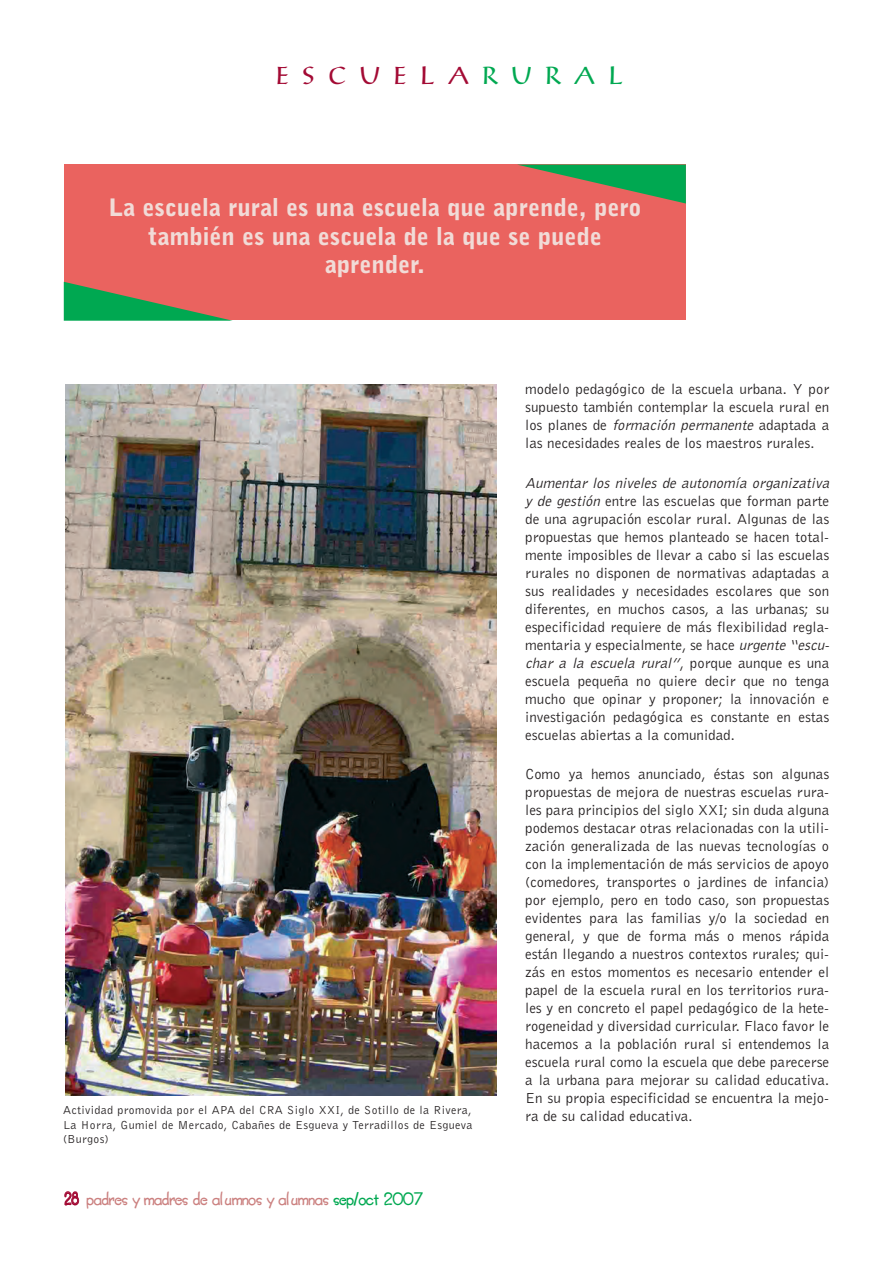
<style>
.page{position:relative;width:893px;height:1263px;background:#fff}
.page>*{position:absolute;margin:0;border:0;box-sizing:border-box;transform-origin:0 0}
.t1{font:900 24px/28.8px "Bell Gothic BT";color:#f1dbd7;text-align:center}
.t2{font:24px "Alex Antiqua";letter-spacing:.585em;color:#a30a34}
.t3{font:18px "Beachbank";color:#cb807f}
.t4{font:15px/18px "Bell Gothic BT";color:#231f20;text-align:justify}
.t5{font:12px/14.4px "Bell Gothic BT";letter-spacing:.03em;color:#231f20;text-align:justify}
.s1{color:#00a851}
.s2{color:#a30a34}
.s3{font-style:italic}
</style>
<div class="page">
<img style="left:65px;top:385px;width:432px;height:710px">
<div style="left:64px;top:165px;width:622px;height:155px;background:#ea635f"></div>
<svg style="left:519px;top:165px;width:167px;height:38px"></svg>
<svg style="left:64px;top:282px;width:169px;height:39px"></svg>
<p class="t2" style="left:276px;top:61px;width:348px">ESCUELA<span class="s1">RURAL</span></p>
<p class="t1" style="left:109px;top:193px;width:534px">La escuela rural es una escuela que aprende, pero también es una escuela de la que se puede aprender.</p>
<p class="t5" style="left:63px;top:1103px;width:411px">Actividad promovida por el APA del CRA Siglo XXI, de Sotillo de la Rivera, La Horra, Gumiel de Mercado, Cabañes de Esgueva y Terradillos de Esgueva (Burgos)</p>
<p class="t3" style="left:64px;top:1191px;width:360px"><span class="s2">28</span> padres y madres de alumnos y alumnas <span class="s1">sep/oct 2007</span></p>
<p class="t4" style="left:525px;top:380px;width:306px">modelo pedagógico de la escuela urbana. Y por supuesto también contemplar la escuela rural en los planes de <span class="s3">formación permanente</span> adaptada a las necesidades reales de los maestros rurales.</p>
<p class="t4" style="left:525px;top:473px;width:309px;text-align:left"><span class="s3">Aumentar los niveles de autonomía organizativa ydegestión</span>entre las escuelas que forman parte de una agrupación escolar rural. Algunas de las propuestas que hemos planteado se hacen total&shy;mente imposibles de llevar a cabo si las escuelas rurales no disponen de normativas adaptadas a sus realidades y necesidades escolares que son diferentes, en muchos casos, a las urbanas; su especificidad requiere de más flexibilidad regla&shy;mentaria y especialmente, se hace <span class="s3">urgente“escu&shy;char a la escuela rural”</span>, porque aunque es una escuela pequeña no quiere decir que no tenga mucho que opinar y proponer; la innovación e investigación pedagógica es constante en estas escuelas abiertas a la comunidad.</p>
<p class="t4" style="left:525px;top:765px;width:306px">Como ya hemos anunciado, éstas son algunas propuestas de mejora de nuestras escuelas rura&shy;les para principios del siglo XXI; sin duda alguna podemos destacar otras relacionadas con la utili&shy;zación generalizada de las nuevas tecnologías o con la implementación de más servicios de apoyo (comedores, transportes o jardines de infancia) por ejemplo, pero en todo caso, son propuestas evidentes para las familias y/o la sociedad en general, y que de forma más o menos rápida están llegando a nuestros contextos rurales; qui&shy;zás en estos momentos es necesario entender el papel de la escuela rural en los territorios rura&shy;les y en concreto el papel pedagógico de la hete&shy;rogeneidad y diversidad curricular. Flaco favor le hacemos a la población rural si entendemos la escuela rural como la escuela que debe parecerse a la urbana para mejorar su calidad educativa.<br>En su propia especificidad se encuentra la mejo&shy;ra de su calidad educativa.</p>
</div>
